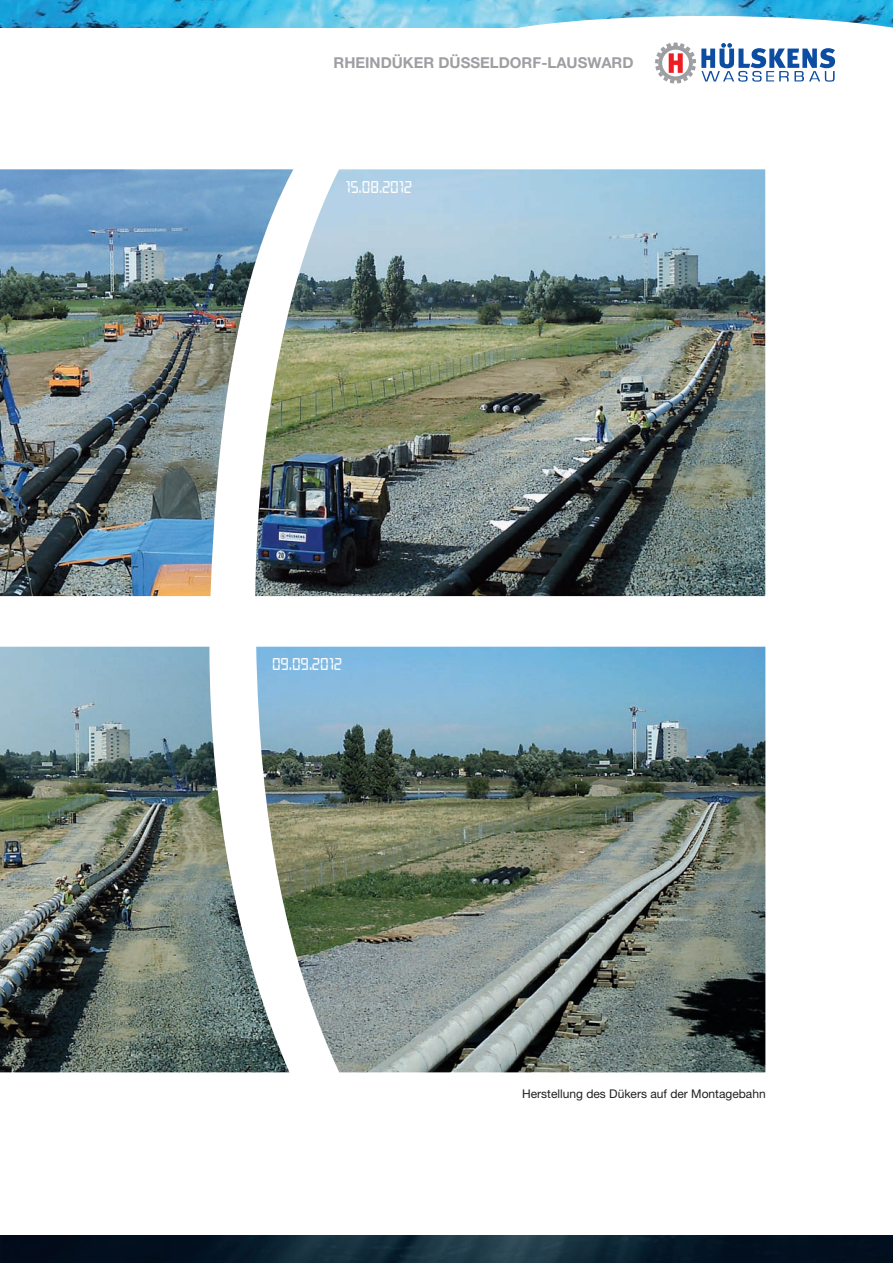
<style>
.page{position:relative;width:893px;height:1263px;background:#fff}
.page>*{position:absolute;margin:0;border:0;box-sizing:border-box;transform-origin:0 0}
.t1{font:18px "Quartz Bol D";letter-spacing:.005em;color:#fff}
.t2{font:700 15px "Helvetica Neue";color:#9d9fa2}
.t3{font:12px "Helvetica Neue";color:#231f20}
</style>
<div class="page">
<img style="left:0;top:647px;width:256px;height:425px">
<img style="left:0;top:169px;width:255px;height:427px">
<img style="left:256px;top:647px;width:509px;height:425px">
<img style="left:255px;top:169px;width:510px;height:427px">
<img style="left:0;top:0;width:893px;height:28px">
<img style="left:2px;top:1235px;width:891px;height:28px">
<img style="left:0;top:1235px;width:2px;height:28px">
<svg style="left:455px;top:16px;width:438px;height:68px"></svg>
<p class="t2" style="left:333px;top:54px;width:302px">RHEINDÜKER DÜSSELDORF-LAUSWARD</p>
<p class="t1" style="left:346px;top:176px;width:68px">15.08.2012</p>
<p class="t1" style="left:272px;top:653px;width:71px">09.09.2012</p>
<p class="t3" style="left:522px;top:1086px;width:245px">Herstellung des Dükers auf der Montagebahn</p>
</div>
